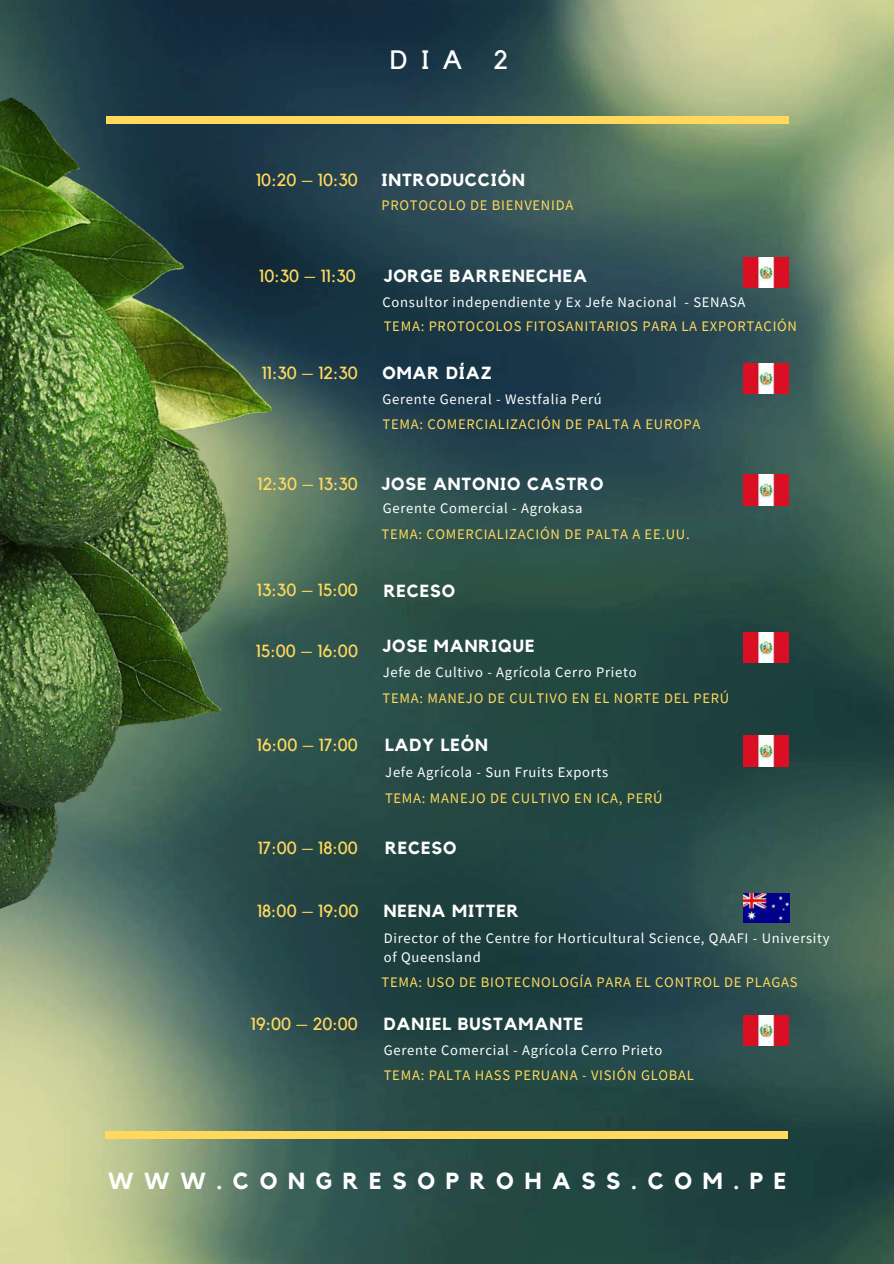
<style>
.page{position:relative;width:894px;height:1264px;background:#fff}
.page>*{position:absolute;margin:0;border:0;box-sizing:border-box;transform-origin:0 0}
.t1{font:26.55px "Kollektif";color:#fff}
.t2{font:700 23.25px "Kollektif";letter-spacing:.46em;color:#fff}
.t3{font:700 17.55px "Kollektif";letter-spacing:.05em;color:#fff}
.t4{font:17.55px "Kollektif";color:#ffd85c}
.t5{font:14.55px "Source Sans Pro";letter-spacing:.05em;color:#ffd85c}
.t6{font:14.55px/19.6px "Source Sans Pro";letter-spacing:.05em;color:#fff}
</style>
<div class="page">
<img style="left:0;top:0;width:893px;height:1263px">
<div style="left:106px;top:117px;width:682px;height:7px;background:#ffd85c"></div>
<div style="left:105px;top:1131px;width:682px;height:7px;background:#ffd85c"></div>
<img style="left:743px;top:632px;width:45px;height:30px">
<img style="left:743px;top:474px;width:45px;height:31px">
<img style="left:743px;top:1015px;width:45px;height:30px">
<img style="left:743px;top:257px;width:45px;height:30px">
<img style="left:743px;top:363px;width:45px;height:31px">
<img style="left:743px;top:893px;width:46px;height:29px">
<img style="left:743px;top:736px;width:45px;height:30px">
<img style="left:0;top:42px;width:425px;height:893px">
<h1 class="t1" style="left:390px;top:48px;width:119px">DIA 2</h1>
<p class="t4" style="left:256px;top:172px;width:103px">10:20 – 10:30</p>
<p class="t3" style="left:381px;top:172px;width:145px">INTRODUCCIÓN</p>
<p class="t5" style="left:381px;top:196px;width:193px">PROTOCOLO DE BIENVENIDA</p>
<p class="t4" style="left:259px;top:268px;width:98px">10:30 – 11:30</p>
<p class="t3" style="left:383px;top:268px;width:205px">JORGE BARRENECHEA</p>
<p class="t6" style="left:382px;top:292px;width:364px">Consultor independiente y Ex Jefe Nacional - SENASA</p>
<p class="t5" style="left:383px;top:317px;width:414px">TEMA: PROTOCOLOS FITOSANITARIOS PARA LA EXPORTACIÓN</p>
<p class="t4" style="left:261px;top:364px;width:98px">11:30 – 12:30</p>
<p class="t3" style="left:382px;top:364px;width:111px">OMAR DÍAZ</p>
<p class="t5" style="left:382px;top:414px;width:319px">TEMA: COMERCIALIZACIÓN DE PALTA A EUROPA</p>
<p class="t6" style="left:382px;top:388px;width:221px">Gerente General - Westfalia Perú</p>
<p class="t4" style="left:257px;top:475px;width:102px">12:30 – 13:30</p>
<p class="t3" style="left:381px;top:475px;width:223px">JOSE ANTONIO CASTRO</p>
<p class="t5" style="left:381px;top:524px;width:309px">TEMA: COMERCIALIZACIÓN DE PALTA A EE.UU.</p>
<p class="t6" style="left:383px;top:498px;width:201px">Gerente Comercial - Agrokasa</p>
<p class="t4" style="left:257px;top:582px;width:103px">13:30 – 15:00</p>
<p class="t3" style="left:383px;top:582px;width:73px">RECESO</p>
<p class="t4" style="left:256px;top:642px;width:104px">15:00 – 16:00</p>
<p class="t4" style="left:257px;top:736px;width:103px">16:00 – 17:00</p>
<p class="t3" style="left:382px;top:637px;width:153px">JOSE MANRIQUE</p>
<p class="t5" style="left:382px;top:688px;width:348px">TEMA: MANEJO DE CULTIVO EN EL NORTE DEL PERÚ</p>
<p class="t6" style="left:383px;top:662px;width:255px">Jefe de Cultivo - Agrícola Cerro Prieto</p>
<p class="t3" style="left:385px;top:737px;width:104px">LADY LEÓN</p>
<p class="t5" style="left:385px;top:788px;width:279px">TEMA: MANEJO DE CULTIVO EN ICA, PERÚ</p>
<p class="t6" style="left:385px;top:762px;width:224px">Jefe Agrícola - Sun Fruits Exports</p>
<p class="t4" style="left:257px;top:839px;width:102px">17:00 – 18:00</p>
<p class="t3" style="left:385px;top:840px;width:73px">RECESO</p>
<p class="t4" style="left:257px;top:902px;width:103px">18:00 – 19:00</p>
<p class="t3" style="left:383px;top:903px;width:136px">NEENA MITTER</p>
<p class="t6" style="left:383px;top:927px;width:447px">Director of the Centre for Horticultural Science, QAAFI - University of Queensland</p>
<p class="t5" style="left:381px;top:972px;width:417px">TEMA: USO DE BIOTECNOLOGÍA PARA EL CONTROL DE PLAGAS</p>
<p class="t4" style="left:251px;top:1016px;width:109px">19:00 – 20:00</p>
<p class="t3" style="left:383px;top:1016px;width:201px">DANIEL BUSTAMANTE</p>
<p class="t5" style="left:383px;top:1066px;width:311px">TEMA: PALTA HASS PERUANA - VISIÓN GLOBAL</p>
<p class="t6" style="left:383px;top:1039px;width:280px">Gerente Comercial - Agrícola Cerro Prieto</p>
<h2 class="t2" style="left:108px;top:1169px;width:679px">WWW.CONGRESOPROHASS.COM.PE</h2>
</div>
